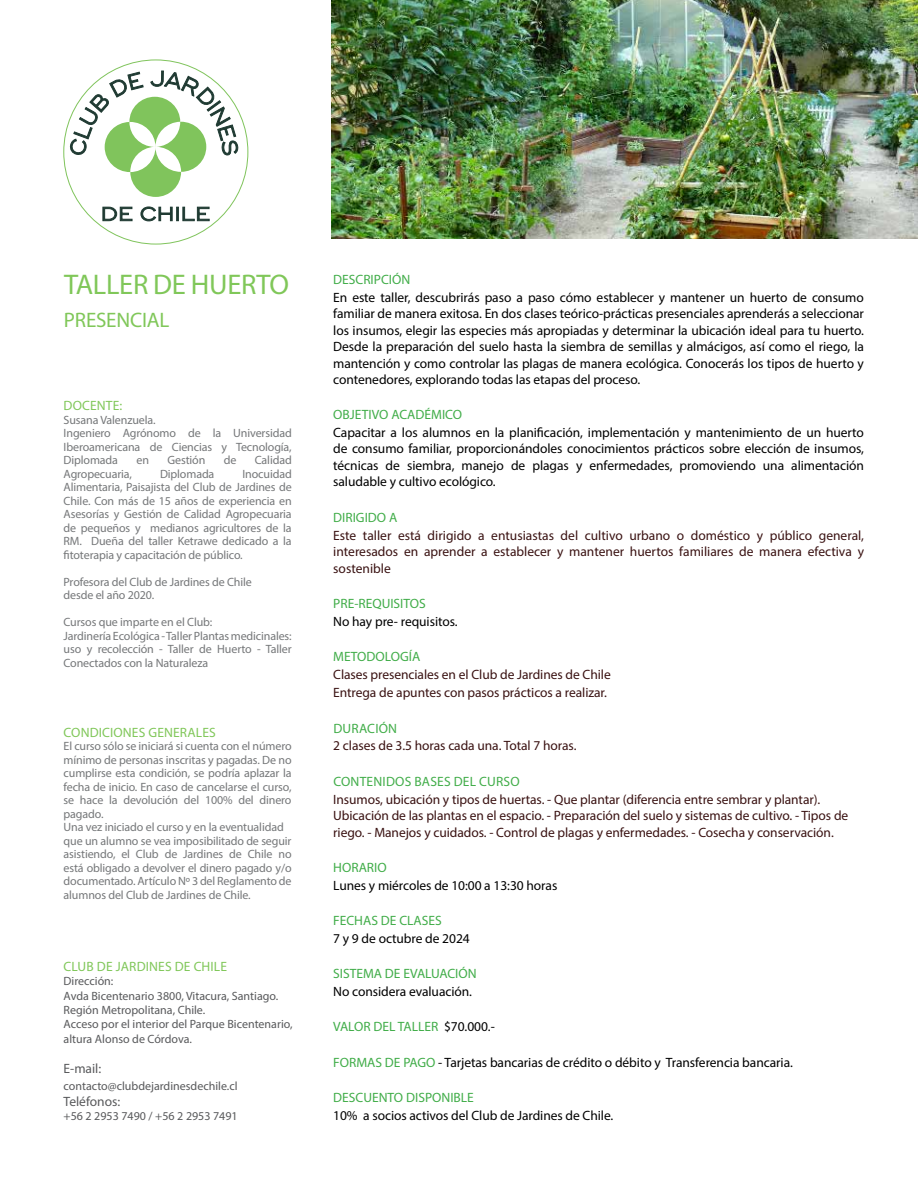
<style>
.page{position:relative;width:918px;height:1188px;background:#fff}
.page>*{position:absolute;margin:0;border:0;box-sizing:border-box;transform-origin:0 0}
.t1{font:28.5px "Myriad Pro";letter-spacing:-.01em;color:#80c759}
.t2{font:21px "Myriad Pro";letter-spacing:-.01em;color:#80c759}
.t3{font:13.5px/16.5px "Myriad Pro";letter-spacing:-.005em;color:#000;text-align:justify}
.t4{font:13.5px/16.5px "Myriad Pro";letter-spacing:-.005em;color:#3a1212}
.t5{font:13.5px "Myriad Pro";color:#41ad49}
.t6{font:13.5px "Myriad Pro";letter-spacing:.01em;color:#80c759}
.t7{font:13.5px "Myriad Pro";color:#58595b}
.t8{font:12px/13.5px "Myriad Pro";letter-spacing:-.01em;color:#757779}
.t9{font:12px/14.4px "Myriad Pro";color:#58595b}
.s1{color:#000}
.s2{color:#41ad49}
</style>
<div class="page">
<img style="left:332px;top:0;width:586px;height:239px">
<svg style="left:70px;top:71px;width:168px;height:126px"></svg>
<svg style="left:103px;top:207px;width:29px;height:14px"></svg>
<svg style="left:141px;top:207px;width:68px;height:14px"></svg>
<h1 class="t1" style="left:64px;top:267px;width:227px">TALLER DE HUERTO</h1>
<h2 class="t2" style="left:64px;top:307px;width:107px">PRESENCIAL</h2>
<p class="t6" style="left:64px;top:397px;width:60px">DOCENTE:</p>
<p class="t8" style="left:64px;top:413px;width:230px">Susana Valenzuela.<br>Ingeniero Agrónomo de la Universidad<br>Iberoamericana de Ciencias y Tecnología,<br>Diplomada</p>
<p class="t8" style="left:136px;top:453px;width:14px">en</p>
<p class="t8" style="left:167px;top:453px;width:39px">Gestión</p>
<p class="t8" style="left:224px;top:453px;width:14px">de</p>
<p class="t8" style="left:255px;top:453px;width:38px">Calidad</p>
<p class="t8" style="left:64px;top:467px;width:230px;text-align:justify;text-indent:179px">Inocuidad Alimentaria, Paisajista del Club de Jardines de Chile. Con más de 15 años de experiencia en Asesorías y Gestión de Calidad Agropecuaria de pequeños y medianos agricultores de la RM. Dueña del taller Ketrawe dedicado a la fitoterapia y capacitación de público.</p>
<p class="t8" style="left:64px;top:575px;width:190px">Profesora del Club de Jardines de Chile desde el año 2020.</p>
<p class="t8" style="left:64px;top:615px;width:230px">Cursos que imparte en el Club:<br>Jardinería Ecológica - Taller Plantas medicinales: uso y recolección - Taller de Huerto - Taller Conectados con la Naturaleza</p>
<p class="t8" style="left:64px;top:467px;width:70px">Agropecuaria,</p>
<p class="t8" style="left:160px;top:467px;width:56px">Diplomada</p>
<p class="t6" style="left:64px;top:724px;width:154px">CONDICIONES GENERALES</p>
<p class="t8" style="left:64px;top:739px;width:230px">El curso sólo se iniciará si cuenta con el número mínimo de personas inscritas y pagadas. De no cumplirse esta condición, se podría aplazar la fecha de inicio. En caso de cancelarse el curso, se hace la devolución del 100% del dinero pagado.<br>Una vez iniciado el curso y en la eventualidad que un alumno se vea imposibilitado de seguir asistiendo, el Club de Jardines de Chile no está obligado a devolver el dinero pagado y/o documentado. Artículo Nº 3 del Reglamento de alumnos del Club de Jardines de Chile.</p>
<p class="t6" style="left:64px;top:958px;width:165px">CLUB DE JARDINES DE CHILE</p>
<p class="t9" style="left:64px;top:974px;width:231px">Dirección:<br>Avda Bicentenario 3800, Vitacura, Santiago.<br>Región Metropolitana, Chile.<br>Acceso por el interior del Parque Bicentenario, altura Alonso de Córdova.</p>
<p class="t7" style="left:64px;top:1061px;width:39px">E-mail:</p>
<p class="t9" style="left:64px;top:1078px;width:176px">contacto@clubdejardinesdechile.cl</p>
<p class="t7" style="left:64px;top:1093px;width:58px">Teléfonos:</p>
<p class="t9" style="left:64px;top:1109px;width:176px">+56 2 2953 7490 / +56 2 2953 7491</p>
<p class="t5" style="left:333px;top:271px;width:79px">DESCRIPCIÓN</p>
<p class="t3" style="left:333px;top:289px;width:532px">En este taller, descubrirás paso a paso cómo establecer y mantener un huerto de consumo familiar de manera exitosa. En dos clases teórico-prácticas presenciales aprenderás a seleccionar los insumos, elegir las especies más apropiadas y determinar la ubicación ideal para tu huerto.<br>Desde la preparación del suelo hasta la siembra de semillas y almácigos, así como el riego, la mantención y como controlar las plagas de manera ecológica. Conocerás los tipos de huerto y contenedores, explorando todas las etapas del proceso.</p>
<p class="t5" style="left:333px;top:406px;width:130px">OBJETIVO ACADÉMICO</p>
<p class="t3" style="left:333px;top:424px;width:532px">Capacitar a los alumnos en la planificación, implementación y mantenimiento de un huerto de consumo familiar, proporcionándoles conocimientos prácticos sobre elección de insumos, técnicas de siembra, manejo de plagas y enfermedades, promoviendo una alimentación saludable y cultivo ecológico.</p>
<p class="t5" style="left:333px;top:509px;width:66px">DIRIGIDO A</p>
<p class="t4" style="left:333px;top:527px;width:532px;text-align:justify">Este taller está dirigido a entusiastas del cultivo urbano o doméstico y público general, interesados en aprender a establecer y mantener huertos familiares de manera efectiva y sostenible</p>
<p class="t5" style="left:333px;top:595px;width:94px">PRE-REQUISITOS</p>
<p class="t3" style="left:333px;top:613px;width:126px">No hay pre- requisitos.</p>
<p class="t5" style="left:333px;top:649px;width:89px">METODOLOGÍA</p>
<p class="t4" style="left:333px;top:666px;width:279px;line-height:17.9px">Clases presenciales en el Club de Jardines de Chile<br>Entrega de apuntes con pasos prácticos a realizar.</p>
<p class="t5" style="left:333px;top:720px;width:65px">DURACIÓN</p>
<p class="t4" style="left:333px;top:737px;width:245px">2 clases de 3.5 horas cada una. Total 7 horas.</p>
<p class="t5" style="left:333px;top:773px;width:188px">CONTENIDOS BASES DEL CURSO</p>
<p class="t4" style="left:333px;top:791px;width:517px">Insumos, ubicación y tipos de huertas. - Que plantar (diferencia entre sembrar y plantar).<br>Ubicación de las plantas en el espacio. - Preparación del suelo y sistemas de cultivo. - Tipos de riego. - Manejos y cuidados. - Control de plagas y enfermedades. - Cosecha y conservación.</p>
<p class="t5" style="left:333px;top:859px;width:55px">HORARIO</p>
<p class="t3" style="left:333px;top:877px;width:226px">Lunes y miércoles de 10:00 a 13:30 horas</p>
<p class="t5" style="left:333px;top:912px;width:110px">FECHAS DE CLASES</p>
<p class="t3" style="left:333px;top:930px;width:138px">7 y 9 de octubre de 2024</p>
<p class="t5" style="left:333px;top:965px;width:145px">SISTEMA DE EVALUACIÓN</p>
<p class="t3" style="left:333px;top:983px;width:140px">No considera evaluación.</p>
<p class="t5" style="left:333px;top:1018px;width:163px">VALOR DEL TALLER <span class="s1">$70.000.-</span></p>
<p class="t3" style="left:333px;top:1054px;width:461px"><span class="s2">FORMAS DE PAGO</span> - Tarjetas bancarias de crédito o débito y Transferencia bancaria.</p>
<p class="t5" style="left:333px;top:1089px;width:142px">DESCUENTO DISPONIBLE</p>
<p class="t3" style="left:333px;top:1107px;width:282px">10% a socios activos del Club de Jardines de Chile.</p>
</div>
